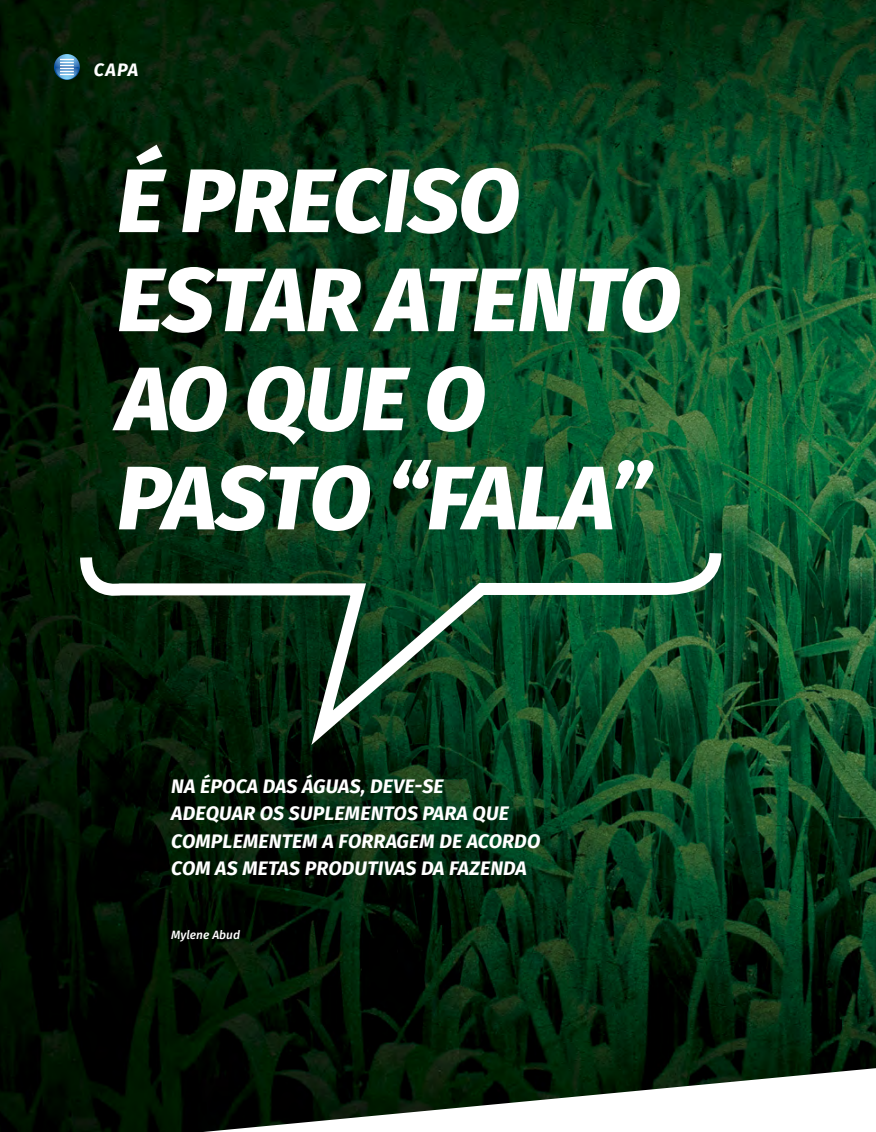
<style>
.page{position:relative;width:876px;height:1132px;background:#fff}
.page>*{position:absolute;margin:0;border:0;box-sizing:border-box;transform-origin:0 0}
.t1{font:italic 800 90px/99px "Fira Sans";letter-spacing:-.01em;color:#fff}
.t2{font:italic 700 19.5px/27.3px "Fira Sans";letter-spacing:.01em;color:#fff}
.t3{font:italic 700 18px "Fira Sans";color:#fff}
.t4{font:italic 500 12px "Fira Sans";color:#fff}
</style>
<div class="page">
<img style="left:0;top:0;width:876px;height:1131px">
<svg style="left:54px;top:54px;width:26px;height:26px"></svg>
<svg style="left:55px;top:59px;width:24px;height:20px"></svg>
<svg style="left:74px;top:541px;width:653px;height:221px"></svg>
<p class="t3" style="left:94px;top:54px;width:46px">CAPA</p>
<h1 class="t1" style="left:117px;top:143px;width:565px">É PRECISO<br>ESTAR ATENTO<br>AO QUE O<br>PASTO “FALA”</h1>
<p class="t2" style="left:171px;top:770px;width:371px">NA ÉPOCA DAS ÁGUAS, DEVE-SE<br>ADEQUAR OS SUPLEMENTOS PARA QUE<br>COMPLEMENTEM A FORRAGEM DE ACORDO<br>COM AS METAS PRODUTIVAS DA FAZENDA</p>
<p class="t4" style="left:171px;top:924px;width:70px">Mylene Abud</p>
</div>
